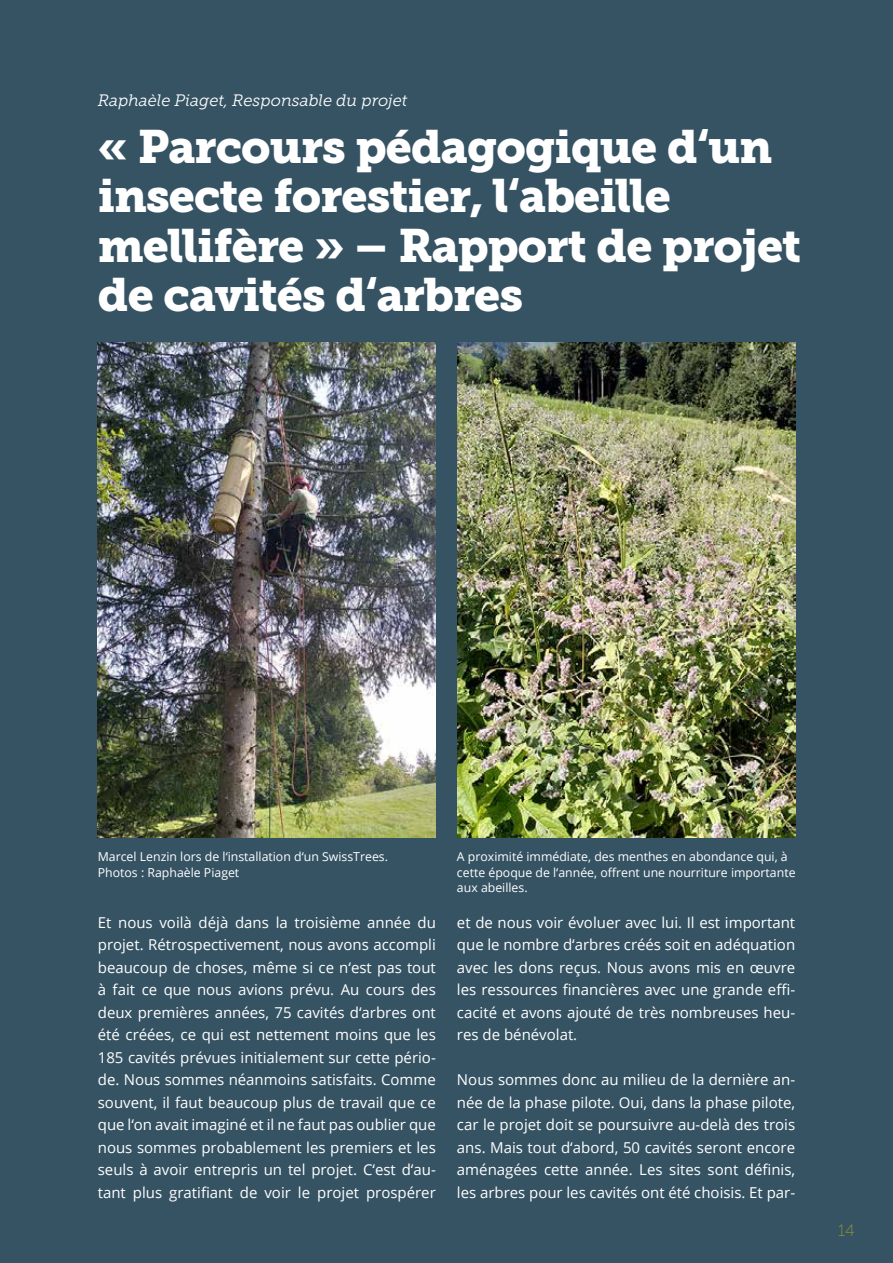
<style>
.page{position:relative;width:893px;height:1263px;background:#365363}
.page>*{position:absolute;margin:0;border:0;box-sizing:border-box;transform-origin:0 0}
.t1{font:46.5px/49.5px "Museo Slab 900";letter-spacing:-.02em;color:#fff}
.t2{font:italic 16.5px "Museo Slab 300";color:#fff}
.t3{font:16.5px "Museo Slab 100";color:#8d9730}
.t4{font:15px/22.5px "Open Sans";color:#fff;text-align:justify}
.t5{font:12.3px/15.8px "Open Sans";color:#fff}
</style>
<div class="page">
<img style="left:98px;top:343px;width:338px;height:495px">
<img style="left:457px;top:343px;width:338px;height:495px">
<p class="t2" style="left:98px;top:91px;width:311px">Raphaèle Piaget, Responsable du projet</p>
<h1 class="t1" style="left:98px;top:122px;width:705px">« Parcours pédagogique d‘un insecte forestier, l‘abeille mellifère » – Rapport de projet de cavités d‘arbres</h1>
<p class="t5" style="left:98px;top:848px;width:292px">Marcel Lenzin lors de l‘installation d‘un SwissTrees.<br>Photos : Raphaèle Piaget</p>
<p class="t5" style="left:457px;top:848px;width:340px">A proximité immédiate, des menthes en abondance qui, à cette époque de l‘année, offrent une nourriture importante aux abeilles.</p>
<p class="t4" style="left:98px;top:911px;width:340px">Et nous voilà déjà dans la troisième année du projet. Rétrospectivement, nous avons accompli beaucoup de choses, même si ce n‘est pas tout à fait ce que nous avions prévu. Au cours des deux premières années, 75 cavités d‘arbres ont été créées, ce qui est nettement moins que les 185 cavités prévues initialement sur cette pério&shy;de. Nous sommes néanmoins satisfaits. Comme souvent, il faut beaucoup plus de travail que ce que l‘on avait imaginé et il ne faut pas oublier que nous sommes probablement les premiers et les seuls à avoir entrepris un tel projet. C‘est d‘au&shy;tant plus gratifiant de voir le projet prospérer</p>
<p class="t4" style="left:457px;top:911px;width:340px">et de nous voir évoluer avec lui. Il est important que le nombre d‘arbres créés soit en adéquation avec les dons reçus. Nous avons mis en œuvre les ressources financières avec une grande effi&shy;cacité et avons ajouté de très nombreuses heu&shy;res de bénévolat.</p>
<p class="t4" style="left:457px;top:1068px;width:340px">Nous sommes donc au milieu de la dernière an&shy;née de la phase pilote. Oui, dans la phase pilote, car le projet doit se poursuivre au-delà des trois ans. Mais tout d‘abord, 50 cavités seront encore aménagées cette année. Les sites sont définis, les arbres pour les cavités ont été choisis. Et par-</p>
<p class="t3" style="left:838px;top:1221px;width:18px">14</p>
</div>
